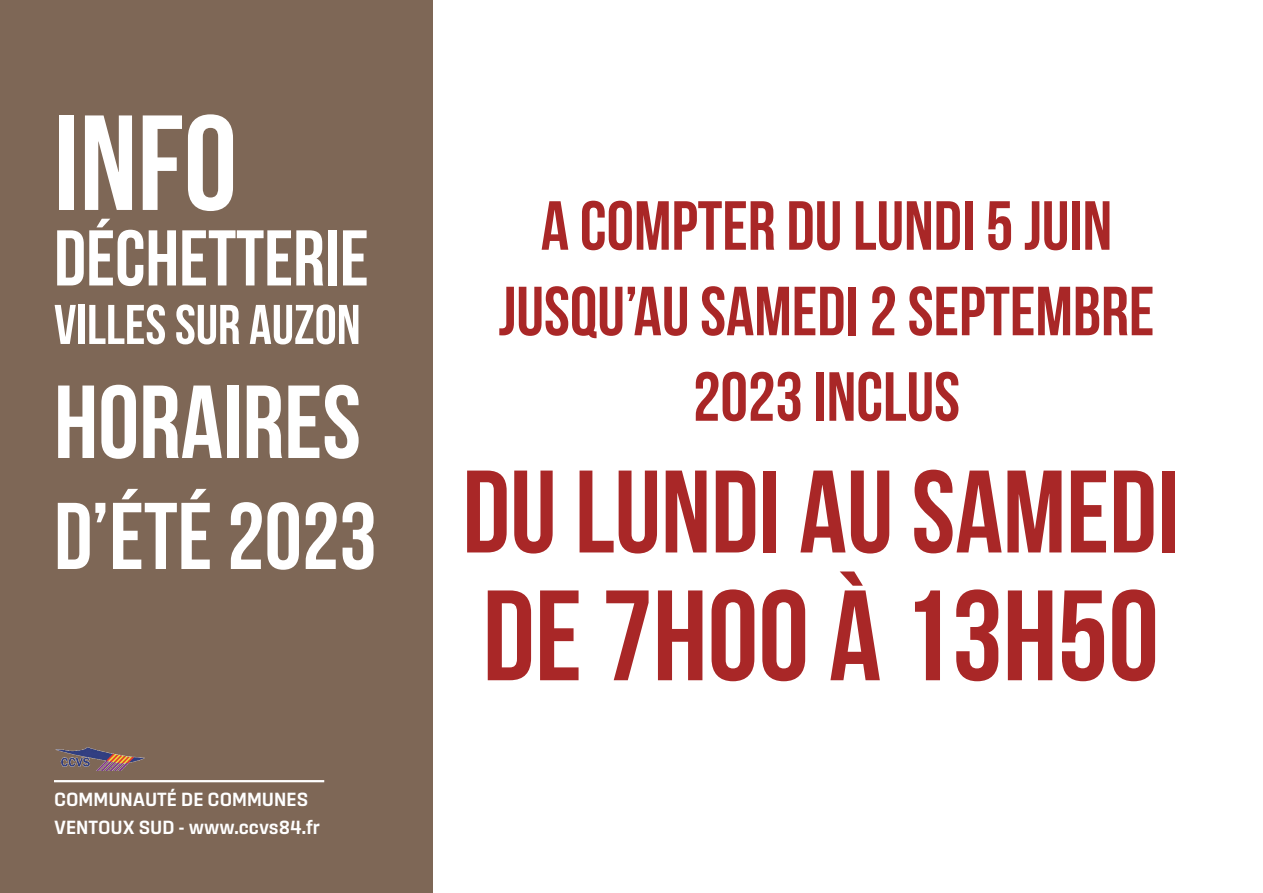
<style>
.page{position:relative;width:1263px;height:893px;background:#fff}
.page>*{position:absolute;margin:0;border:0;box-sizing:border-box;transform-origin:0 0}
.t1{font:135px "Bebas Neue";color:#fff}
.t2{font:128.25px "Bebas Neue";color:#a92727}
.t3{font:117px "Bebas Neue";color:#a92727}
.t4{font:103.5px "Bebas Neue";color:#fff}
.t5{font:94.5px "Bebas Neue";color:#fff}
.t6{font:78.75px "Bebas Neue";color:#fff}
.t7{font:69.3px/85.5px "Bebas Neue";color:#a92727;text-align:center}
.t8{font:55.8px "Bebas Neue";color:#fff}
.t9{font:600 19.5px "Sinter";color:#fff}
</style>
<div class="page">
<div style="left:0;top:0;width:433px;height:893px;background:#7e6756"></div>
<img style="left:55px;top:747px;width:89px;height:24px">
<hr style="left:54px;top:780px;width:270px;height:2px;background:#fff">
<p class="t1" style="left:54px;top:89px;width:185px">INFO</p>
<p class="t6" style="left:54px;top:215px;width:316px">DÉCHETTERIE</p>
<p class="t8" style="left:54px;top:294px;width:308px">VILLES SUR AUZON</p>
<p class="t4" style="left:54px;top:365px;width:308px">HORAIRES</p>
<p class="t5" style="left:54px;top:484px;width:324px">D’ÉTÉ 2023</p>
<p class="t9" style="left:54px;top:788px;width:256px">COMMUNAUTÉ DE COMMUNES</p>
<p class="t9" style="left:54px;top:816px;width:267px">VENTOUX SUD - www.ccvs84.fr</p>
<p class="t7" style="left:499px;top:182px;width:657px">A COMPTER DU LUNDI 5 JUIN<br>JUSQU’AU SAMEDI 2 SEPTEMBRE<br>2023 INCLUS</p>
<p class="t3" style="left:462px;top:448px;width:718px">DU LUNDI AU SAMEDI</p>
<p class="t2" style="left:483px;top:566px;width:678px">DE 7H00 À 13H50</p>
</div>
